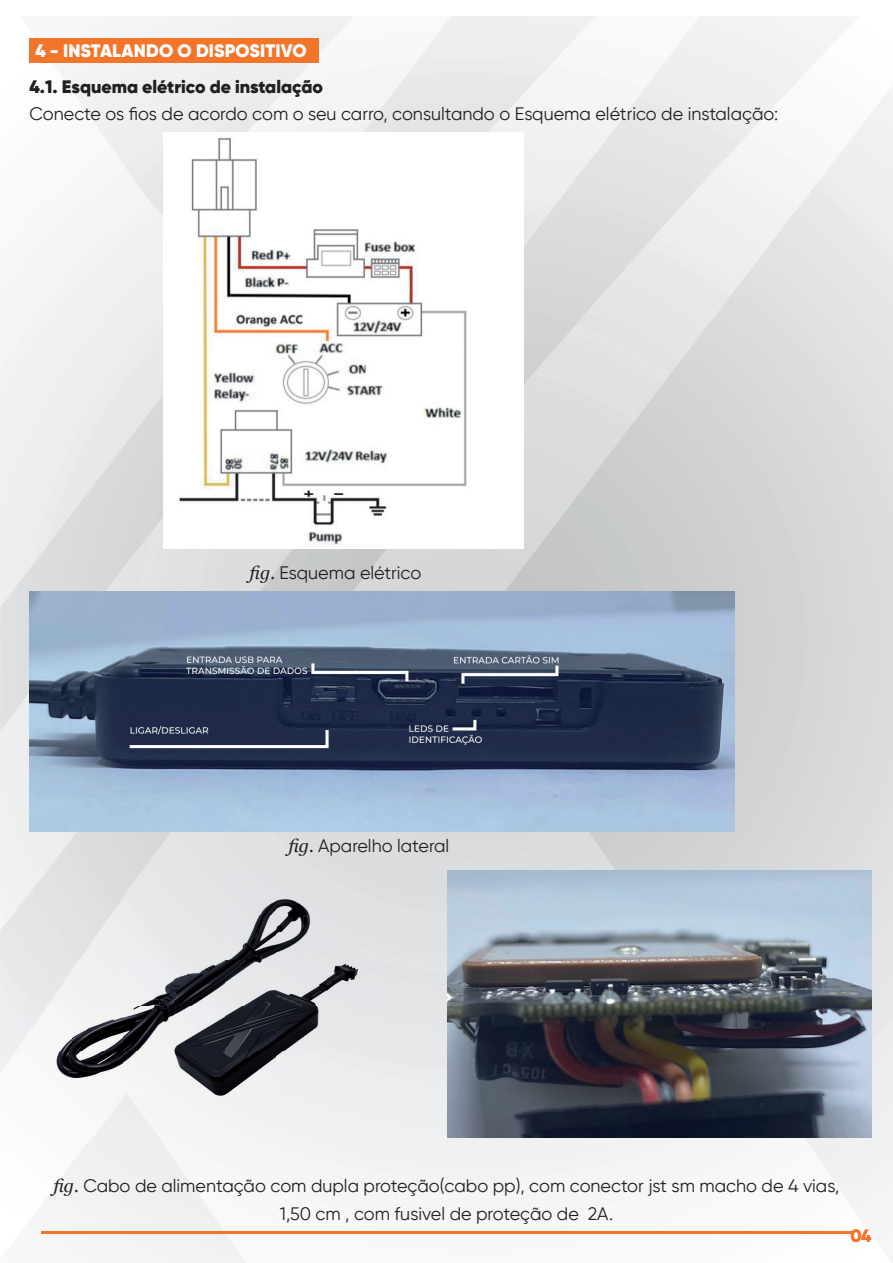
<style>
.page{position:relative;width:893px;height:1263px;background:#fff}
.page>*{position:absolute;margin:0;border:0;box-sizing:border-box;transform-origin:0 0}
.t1{font:18px/27.6px "Gilroy";color:#231f20;text-align:center}
.t2{font:900 18px "Gilroy";color:#231f20}
.t3{font:900 18px "Gilroy";letter-spacing:.01em;color:#fff}
.t4{font:900 18px "Gilroy";color:#f3752a}
.s1{font-family:"Georgia";font-style:italic}
</style>
<div class="page">
<img style="left:0;top:16px;width:210px;height:878px">
<img style="left:840px;top:157px;width:53px;height:1085px">
<img style="left:578px;top:526px;width:263px;height:716px">
<img style="left:0;top:894px;width:52px;height:343px">
<img style="left:421px;top:894px;width:157px;height:340px">
<div style="left:52px;top:1142px;width:369px;height:121px;background:#f4f5f6"></div>
<img style="left:164px;top:132px;width:303px;height:416px">
<hr style="left:41px;top:1231px;width:812px;height:2px;background:#f3752a">
<div style="left:30px;top:38px;width:289px;height:25px;background:#f3752a"></div>
<img style="left:30px;top:591px;width:705px;height:241px">
<img style="left:21px;top:870px;width:409px;height:272px">
<img style="left:447px;top:870px;width:425px;height:267px">
<p class="t3" style="left:35px;top:40px;width:273px">4 - INSTALANDO O DISPOSITIVO</p>
<p class="t2" style="left:30px;top:75px;width:295px">4.1. Esquema elétrico de instalação</p>
<p class="t1" style="left:30px;top:100px;width:750px">Conecte os fios de acordo com o seu carro, consultando o Esquema elétrico de instalação:</p>
<p class="t1" style="left:250px;top:558px;width:173px"><span class="s1">fig.</span> Esquema elétrico</p>
<p class="t1" style="left:288px;top:831px;width:162px"><span class="s1">fig.</span> Aparelho lateral</p>
<p class="t1" style="left:53px;top:1172px;width:788px"><span class="s1">fig.</span> Cabo de alimentação com dupla proteção(cabo pp), com conector jst sm macho de 4 vias,<br>1,50 cm , com fusivel de proteção de 2A.</p>
<p class="t4" style="left:851px;top:1224px;width:23px">04</p>
</div>
